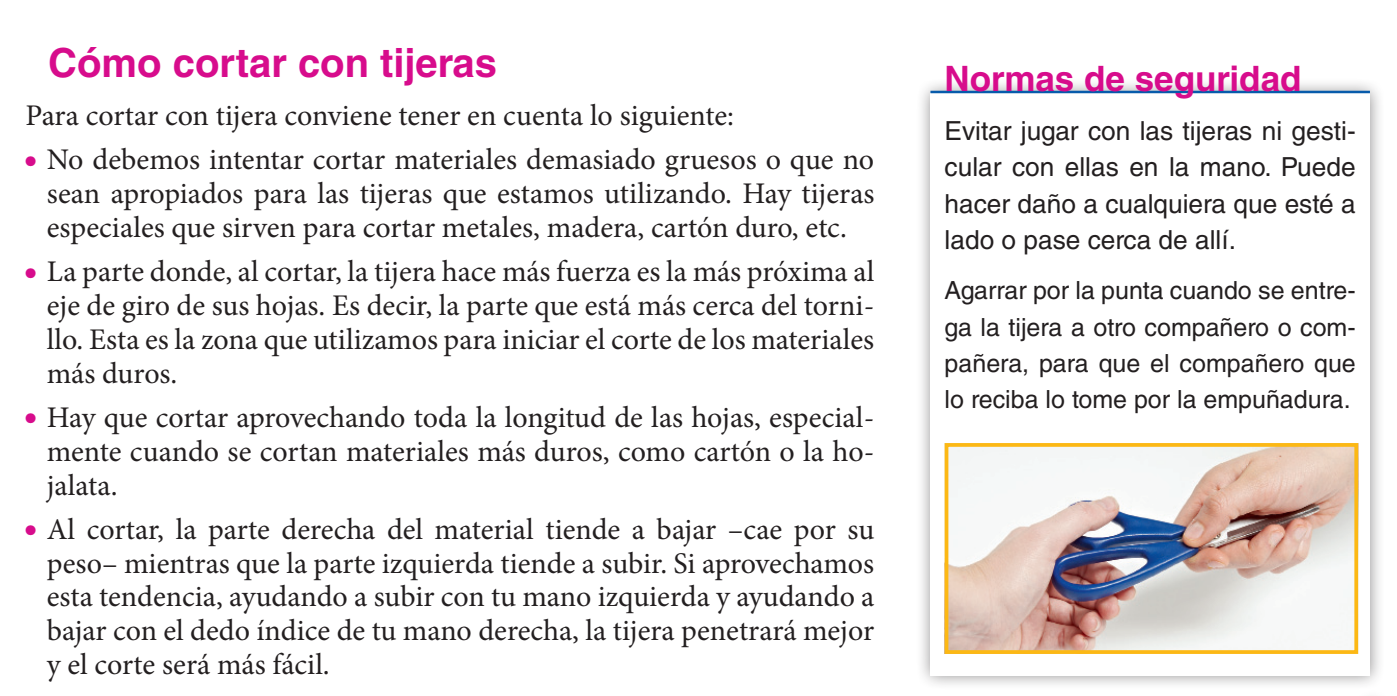
<style>
.page{position:relative;width:1397px;height:696px;background:#fff}
.page>*{position:absolute;margin:0;border:0;box-sizing:border-box;transform-origin:0 0}
.subtitulos{font:700 40px "Helvetica LT Std";color:#d70c8c}
.glosario_titulo{font:700 35px "Helvetica LT Std";color:#d70c8c}
.TEXTO_BOLO{font:30px/33.8px "Minion Pro";color:#231f20;text-align:justify}
.TEXTO{font:30px "Minion Pro";color:#231f20}
.glosario_texto{font:26.25px/36.2px "Helvetica LT Std";color:#231f20;text-align:justify}
.glosario_texto-2{font:25px/36.2px "Helvetica LT Std";color:#231f20;text-align:justify}
.s1{font-family:"Helvetica LT Std";font-weight:700;color:#d70c8c}
</style>
<div class="page">
<div style="left:914px;top:77px;width:470px;height:612px;background:#231f20;opacity:.5"></div>
<div style="left:930px;top:93px;width:440px;height:582px;background:#fff"></div>
<hr style="left:930px;top:91px;width:440px;height:2px;background:#075bab">
<img style="left:949px;top:448px;width:404px;height:201px">
<div style="left:944px;top:443px;width:414px;height:211px;border:4px solid #fcb814"></div>
<p class="subtitulos" style="left:48px;top:39px;width:450px">Cómo cortar con tijeras</p>
<p class="TEXTO" style="left:26px;top:95px;width:710px">Para cortar con tijera conviene tener en cuenta lo siguiente:</p>
<p class="TEXTO_BOLO" style="left:47px;top:143px;width:829px;text-indent:-21px"><span class="s1">•</span> No debemos intentar cortar materiales demasiado gruesos o que no sean apropiados para las tijeras que estamos utilizando. Hay tijeras especiales que sirven para cortar metales, madera, cartón duro, etc.</p>
<p class="TEXTO_BOLO" style="left:47px;top:255px;width:829px;text-indent:-21px"><span class="s1">•</span> La parte donde, al cortar, la tijera hace más fuerza es la más próxima al eje de giro de sus hojas. Es decir, la parte que está más cerca del torni&shy;llo. Esta es la zona que utilizamos para iniciar el corte de los materiales más duros.</p>
<p class="TEXTO_BOLO" style="left:47px;top:401px;width:829px;text-indent:-21px"><span class="s1">•</span> Hay que cortar aprovechando toda la longitud de las hojas, especial&shy;mente cuando se cortan materiales más duros, como cartón o la ho&shy;jalata.</p>
<p class="TEXTO_BOLO" style="left:47px;top:513px;width:829px;text-indent:-21px"><span class="s1">•</span> Al cortar, la parte derecha del material tiende a bajar –cae por su peso– mientras que la parte izquierda tiende a subir. Si aprovechamos esta tendencia, ayudando a subir con tu mano izquierda y ayudando a bajar con el dedo índice de tu mano derecha, la tijera penetrará mejor y el corte será más fácil.</p>
<p class="glosario_titulo" style="left:944px;top:57px;width:358px">Normas de seguridad</p>
<p class="glosario_texto" style="left:944px;top:113px;width:413px">Evitar jugar con las tijeras ni gesti&shy;cular con ellas en la mano. Puede hacer daño a cualquiera que esté a lado o pase cerca de allí.</p>
<p class="glosario_texto-2" style="left:944px;top:272px;width:413px">Agarrar por la punta cuando se entre&shy;ga la tijera a otro compañero o com&shy;pañera, para que el compañero que lo reciba lo tome por la empuñadura.</p>
</div>
